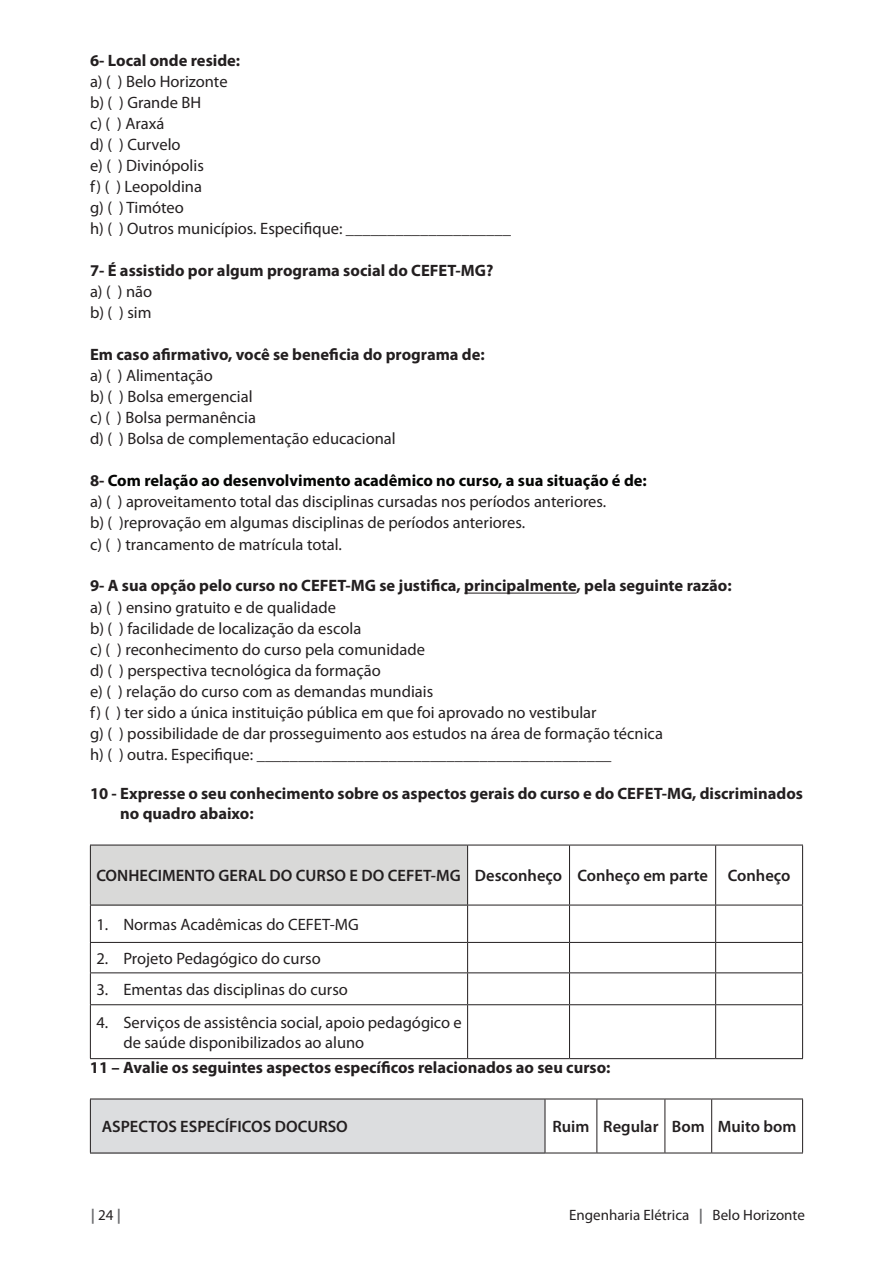
<style>
.page{position:relative;width:893px;height:1263px;background:#fff}
.page>*{position:absolute;margin:0;border:0;box-sizing:border-box;transform-origin:0 0}
.t1{font:16.5px/21px "Myriad Pro";color:#231f20}
.t2{font:700 16.5px/19.8px "Myriad Pro";color:#231f20}
.t3{font:600 16.5px "Myriad Pro";color:#231f20}
.t4{font:15px "Myriad Pro";color:#231f20}
.t5{font:700 15px "Myriad Pro";color:#6c6d70}
.s1{font-weight:700}
.s2{font-weight:700;color:#040503}
.s3{font-weight:400;color:#231f20}
.s4{font-weight:700;color:#6c6d70}
</style>
<div class="page">
<hr style="left:464px;top:593px;width:113px;height:1px;background:#231f20">
<div style="left:90px;top:845px;width:378px;height:60px;background:#d9d9d8"></div>
<hr style="left:468px;top:845px;width:101px;height:1px;background:#231f20">
<hr style="left:467px;top:845px;width:1px;height:60px;background:#231f20">
<hr style="left:569px;top:845px;width:147px;height:1px;background:#231f20">
<hr style="left:569px;top:845px;width:1px;height:60px;background:#231f20">
<hr style="left:716px;top:845px;width:87px;height:1px;background:#231f20">
<hr style="left:715px;top:845px;width:1px;height:60px;background:#231f20">
<hr style="left:802px;top:845px;width:1px;height:60px;background:#231f20">
<hr style="left:468px;top:905px;width:101px;height:1px;background:#231f20">
<hr style="left:467px;top:905px;width:1px;height:37px;background:#231f20">
<hr style="left:569px;top:905px;width:147px;height:1px;background:#231f20">
<hr style="left:569px;top:905px;width:1px;height:37px;background:#231f20">
<hr style="left:716px;top:905px;width:87px;height:1px;background:#231f20">
<hr style="left:715px;top:905px;width:1px;height:37px;background:#231f20">
<hr style="left:802px;top:905px;width:1px;height:37px;background:#231f20">
<hr style="left:468px;top:942px;width:101px;height:1px;background:#231f20">
<svg style="left:467px;top:943px;width:1px;height:29px"></svg>
<hr style="left:569px;top:942px;width:147px;height:1px;background:#231f20">
<svg style="left:569px;top:943px;width:1px;height:29px"></svg>
<hr style="left:716px;top:942px;width:87px;height:1px;background:#231f20">
<svg style="left:715px;top:943px;width:1px;height:29px"></svg>
<svg style="left:802px;top:943px;width:1px;height:29px"></svg>
<hr style="left:468px;top:972px;width:101px;height:1px;background:#231f20">
<hr style="left:467px;top:973px;width:1px;height:31px;background:#231f20">
<hr style="left:569px;top:972px;width:147px;height:1px;background:#231f20">
<hr style="left:569px;top:973px;width:1px;height:31px;background:#231f20">
<hr style="left:716px;top:972px;width:87px;height:1px;background:#231f20">
<hr style="left:715px;top:973px;width:1px;height:31px;background:#231f20">
<hr style="left:802px;top:973px;width:1px;height:31px;background:#231f20">
<hr style="left:468px;top:1004px;width:101px;height:1px;background:#231f20">
<hr style="left:467px;top:1005px;width:1px;height:53px;background:#231f20">
<hr style="left:569px;top:1004px;width:147px;height:1px;background:#231f20">
<hr style="left:569px;top:1005px;width:1px;height:53px;background:#231f20">
<hr style="left:716px;top:1004px;width:87px;height:1px;background:#231f20">
<hr style="left:715px;top:1005px;width:1px;height:53px;background:#231f20">
<hr style="left:802px;top:1005px;width:1px;height:53px;background:#231f20">
<hr style="left:468px;top:1058px;width:101px;height:1px;background:#231f20">
<hr style="left:569px;top:1058px;width:147px;height:1px;background:#231f20">
<hr style="left:716px;top:1058px;width:87px;height:1px;background:#231f20">
<hr style="left:90px;top:845px;width:1px;height:60px;background:#231f20">
<hr style="left:90px;top:845px;width:378px;height:1px;background:#231f20">
<hr style="left:90px;top:905px;width:1px;height:37px;background:#231f20">
<hr style="left:90px;top:905px;width:378px;height:1px;background:#231f20">
<svg style="left:90px;top:943px;width:1px;height:29px"></svg>
<hr style="left:90px;top:942px;width:378px;height:1px;background:#231f20">
<hr style="left:90px;top:973px;width:1px;height:31px;background:#231f20">
<hr style="left:90px;top:972px;width:378px;height:1px;background:#231f20">
<hr style="left:90px;top:1005px;width:1px;height:53px;background:#231f20">
<hr style="left:90px;top:1004px;width:378px;height:1px;background:#231f20">
<hr style="left:90px;top:1058px;width:378px;height:1px;background:#231f20">
<div style="left:90px;top:1099px;width:455px;height:54px;background:#dcdddf"></div>
<hr style="left:545px;top:1098px;width:52px;height:1px;background:#231f20">
<hr style="left:545px;top:1099px;width:1px;height:53px;background:#231f20">
<hr style="left:597px;top:1098px;width:68px;height:1px;background:#231f20">
<hr style="left:596px;top:1099px;width:1px;height:53px;background:#231f20">
<hr style="left:665px;top:1098px;width:47px;height:1px;background:#231f20">
<hr style="left:664px;top:1099px;width:1px;height:53px;background:#231f20">
<hr style="left:712px;top:1098px;width:91px;height:1px;background:#231f20">
<hr style="left:711px;top:1099px;width:1px;height:53px;background:#231f20">
<hr style="left:802px;top:1099px;width:1px;height:53px;background:#231f20">
<hr style="left:545px;top:1152px;width:52px;height:1px;background:#231f20">
<hr style="left:597px;top:1152px;width:68px;height:1px;background:#231f20">
<hr style="left:665px;top:1152px;width:47px;height:1px;background:#231f20">
<hr style="left:712px;top:1152px;width:91px;height:1px;background:#231f20">
<hr style="left:90px;top:1099px;width:1px;height:53px;background:#231f20">
<hr style="left:90px;top:1098px;width:455px;height:1px;background:#231f20">
<hr style="left:90px;top:1152px;width:455px;height:1px;background:#231f20">
<p class="t2" style="left:90px;top:50px;width:152px">6- Local onde reside:</p>
<p class="t1" style="left:90px;top:71px;width:422px">a) ( ) Belo Horizonte<br>b) ( ) Grande BH<br>c) ( ) Araxá<br>d) ( ) Curvelo<br>e) ( ) Divinópolis<br>f) ( ) Leopoldina<br>g) ( ) Timóteo<br>h) ( ) Outros municípios. Especifique: ____________________</p>
<p class="t2" style="left:90px;top:260px;width:405px">7- É assistido por algum programa social do CEFET-MG?</p>
<p class="t1" style="left:90px;top:281px;width:64px">a) ( ) não b) ( ) sim</p>
<p class="t2" style="left:90px;top:344px;width:396px">Em caso afirmativo, você se beneficia do programa de:</p>
<p class="t1" style="left:90px;top:365px;width:307px">a) ( ) Alimentação<br>b) ( ) Bolsa emergencial<br>c) ( ) Bolsa permanência<br>d) ( ) Bolsa de complementação educacional</p>
<p class="t1" style="left:90px;top:470px;width:558px"><span class="s1">8-</span> <span class="s2">Com relação ao desenvolvimento acadêmico no curso, a sua situação é de: </span>a) ( ) aproveitamento total das disciplinas cursadas nos períodos anteriores.<br>b) ( )reprovação em algumas disciplinas de períodos anteriores.<br>c) ( ) trancamento de matrícula total.</p>
<p class="t2" style="left:90px;top:575px;width:643px">9- A sua opção pelo curso no CEFET-MG se justifica, principalmente, pela seguinte razão:</p>
<p class="t1" style="left:90px;top:596px;width:574px">a) ( ) ensino gratuito e de qualidade<br>b) ( ) facilidade de localização da escola<br>c) ( ) reconhecimento do curso pela comunidade<br>d) ( ) perspectiva tecnológica da formação<br>e) ( ) relação do curso com as demandas mundiais<br>f) ( ) ter sido a única instituição pública em que foi aprovado no vestibular<br>g) ( ) possibilidade de dar prosseguimento aos estudos na área de formação técnica h) ( ) outra. Especifique: ___________________________________________</p>
<p class="t2" style="left:120px;top:783px;width:684px;text-indent:-30px">10 - Expresse o seu conhecimento sobre os aspectos gerais do curso e do CEFET-MG, discriminados no quadro abaixo:</p>
<p class="t3" style="left:96px;top:865px;width:696px">CONHECIMENTO GERAL DO CURSO E DO CEFET-MG Desconheço Conheço em parte Conheço</p>
<p class="t1" style="left:96px;top:914px;width:264px">1. Normas Acadêmicas do CEFET-MG</p>
<p class="t1" style="left:96px;top:947px;width:226px">2. Projeto Pedagógico do curso</p>
<p class="t1" style="left:96px;top:979px;width:253px">3. Ementas das disciplinas do curso</p>
<p class="t1" style="left:123px;top:1012px;width:340px;line-height:19.8px;text-indent:-27px">4. Serviços de assistência social, apoio pedagógico e de saúde disponibilizados ao aluno</p>
<p class="t2" style="left:90px;top:1057px;width:522px">11 – Avalie os seguintes aspectos específicos relacionados ao seu curso:</p>
<p class="t3" style="left:102px;top:1116px;width:248px">ASPECTOS ESPECÍFICOS DOCURSO</p>
<p class="t3" style="left:552px;top:1116px;width:246px">Ruim Regular Bom Muito bom</p>
<p class="t5" style="left:91px;top:1205px;width:32px">| <span class="s3">24</span> |</p>
<p class="t4" style="left:569px;top:1205px;width:237px">Engenharia Elétrica <span class="s4">|</span> Belo Horizonte</p>
</div>
